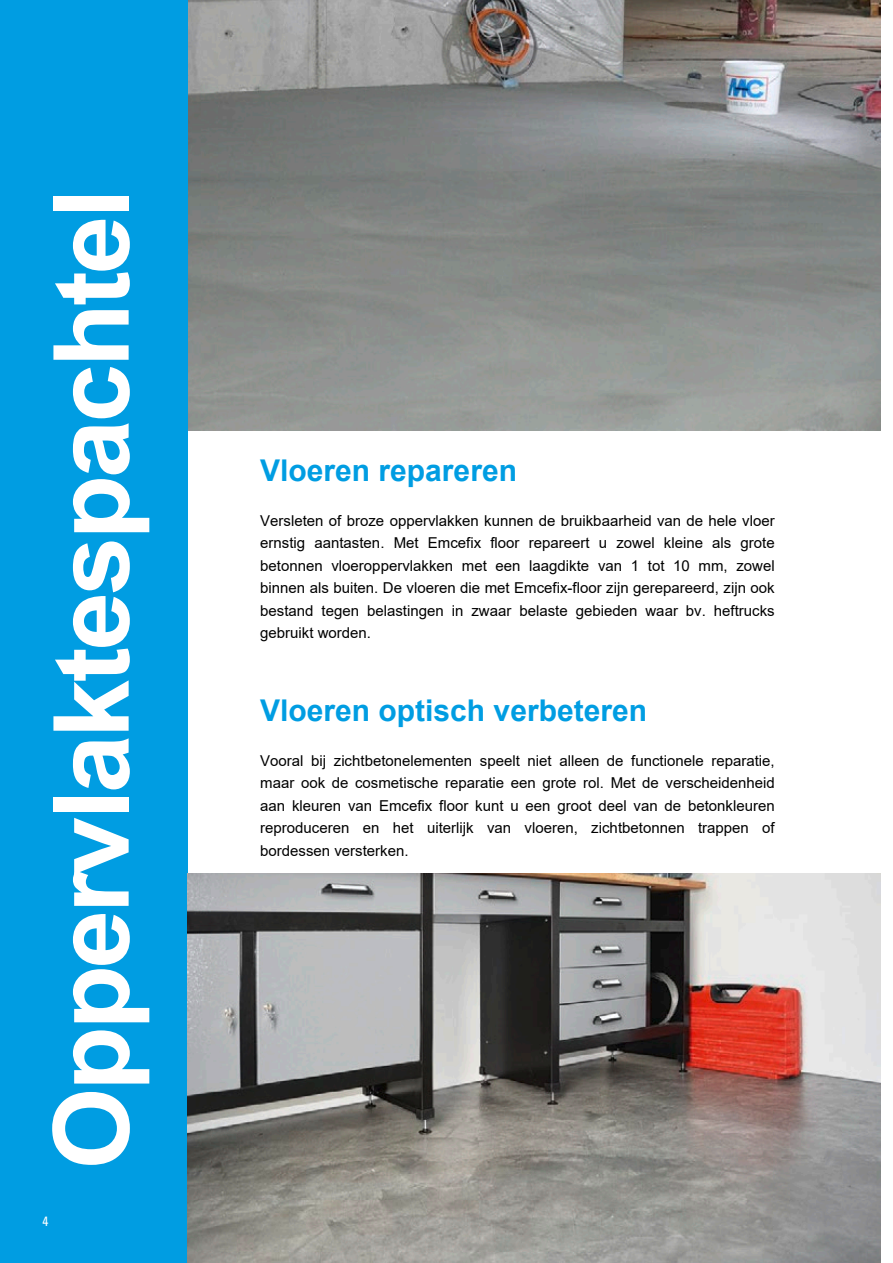
<style>
.page{position:relative;width:893px;height:1263px;background:#fff}
.page>*{position:absolute;margin:0;border:0;box-sizing:border-box;transform-origin:0 0}
.t1{font:700 105px "Arial";letter-spacing:-.03em;color:#fff}
.t2{font:700 30px "Arial";color:#009de2}
.t3{font:15px/22.5px "Arial";color:#000;text-align:justify}
.t4{font:condensed 13.5px "Univers LT Pro";color:#fff}
</style>
<div class="page">
<img style="left:187px;top:0;width:693px;height:430px">
<div style="left:0;top:0;width:187px;height:1263px;background:#009de2"></div>
<img style="left:187px;top:873px;width:693px;height:390px">
<h1 class="t1" style="left:18px;top:1169px;width:981px;rotate:-90deg">Oppervlaktespachtel</h1>
<p class="t4" style="left:43px;top:1212px;width:7px">4</p>
<h2 class="t2" style="left:260px;top:449px;width:258px">Vloeren repareren</h2>
<p class="t3" style="left:260px;top:509px;width:516px">Versleten of broze oppervlakken kunnen de bruikbaarheid van de hele vloer ernstig aantasten. Met Emcefix floor repareert u zowel kleine als grote betonnen vloeroppervlakken met een laagdikte van 1 tot 10 mm, zowel binnen als buiten. De vloeren die met Emcefix-floor zijn gerepareerd, zijn ook bestand tegen belastingen in zwaar belaste gebieden waar bv. heftrucks gebruikt worden.</p>
<h2 class="t2" style="left:260px;top:689px;width:388px">Vloeren optisch verbeteren</h2>
<p class="t3" style="left:260px;top:749px;width:516px">Vooral bij zichtbetonelementen speelt niet alleen de functionele reparatie, maar ook de cosmetische reparatie een grote rol. Met de verscheidenheid aan kleuren van Emcefix floor kunt u een groot deel van de betonkleuren reproduceren en het uiterlijk van vloeren, zichtbetonnen trappen of bordessen versterken.</p>
</div>
